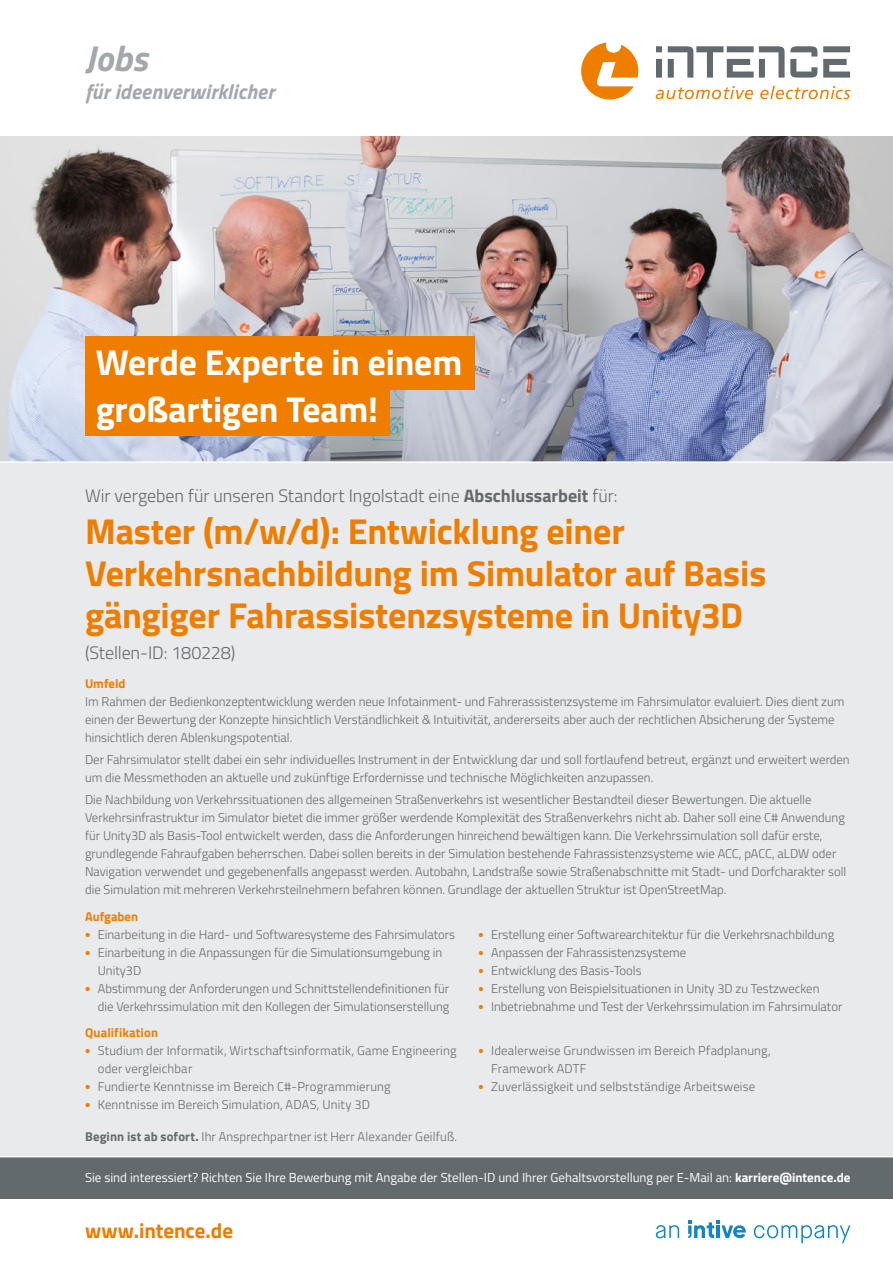
<style>
.page{position:relative;width:893px;height:1263px;background:#fff}
.page>*{position:absolute;margin:0;border:0;box-sizing:border-box;transform-origin:0 0}
.t1{font:700 36px/42px "Titillium Web";letter-spacing:-.005em;color:#ef7d00}
.t2{font:700 36px "Titillium Web";letter-spacing:-.005em;color:#fff}
.t3{font:italic 700 36px "Titillium Web";color:#a2a9ad}
.t4{font:italic 700 21px "Titillium Web";letter-spacing:.01em;color:#a2a9ad}
.t5{font:700 21px "Titillium Web";color:#ef7d00}
.t6{font:300 18px "Titillium Web";letter-spacing:-.005em;color:#626a6e}
.t7{font:12.9px "Titillium Web";color:#fff}
.t8{font:300 12.75px/18px "Titillium Web";color:#626a6e}
.t9{font:700 12.75px "Titillium Web";letter-spacing:.005em;color:#ef7d00}
.s1{font-weight:700}
.s2{font-family:"Source Sans Pro";font-weight:700;font-size:15px;color:#ef7d00}
</style>
<div class="page">
<div style="left:0;top:136px;width:893px;height:1063px;background:#e8eaeb"></div>
<img style="left:0;top:136px;width:893px;height:325px">
<svg style="left:688px;top:1220px;width:58px;height:18px"></svg>
<svg style="left:754px;top:1225px;width:96px;height:18px"></svg>
<svg style="left:656px;top:1225px;width:23px;height:13px"></svg>
<svg style="left:656px;top:46px;width:6px;height:32px"></svg>
<svg style="left:668px;top:46px;width:149px;height:32px"></svg>
<svg style="left:823px;top:46px;width:27px;height:32px"></svg>
<svg style="left:581px;top:43px;width:57px;height:56px"></svg>
<svg style="left:656px;top:86px;width:194px;height:13px"></svg>
<div style="left:0;top:1157px;width:893px;height:42px;background:#626a6e"></div>
<hr style="left:0;top:461px;width:893px;height:2px;background:#fff">
<hr style="left:0;top:1156px;width:893px;height:1px;background:#fff">
<div style="left:85px;top:383px;width:304px;height:53px;background:#ef7d00"></div>
<div style="left:85px;top:336px;width:389px;height:53px;background:#ef7d00"></div>
<h1 class="t3" style="left:85px;top:30px;width:64px">Jobs</h1>
<h2 class="t4" style="left:85px;top:76px;width:191px">für ideenverwirklicher</h2>
<h1 class="t2" style="left:96px;top:335px;width:368px">Werde Experte in einem</h1>
<h1 class="t2" style="left:96px;top:381px;width:284px">großartigen Team!</h1>
<h3 class="t6" style="left:85px;top:482px;width:534px">Wir vergeben für unseren Standort Ingolstadt eine <span class="s1">Abschlussarbeit</span> für:</h3>
<h1 class="t1" style="left:85px;top:508px;width:683px">Master (m/w/d): Entwicklung einer<br>Verkehrsnachbildung im Simulator auf Basis gängiger Fahrassistenzsysteme in Unity3D</h1>
<h3 class="t6" style="left:85px;top:640px;width:152px">(Stellen-ID: 180228)</h3>
<p class="t9" style="left:85px;top:674px;width:42px">Umfeld</p>
<p class="t8" style="left:85px;top:692px;width:761px">Im Rahmen der Bedienkonzeptentwicklung werden neue Infotainment- und Fahrerassistenzsysteme im Fahrsimulator evaluiert. Dies dient zum einen der Bewertung der Konzepte hinsichtlich Verständlichkeit &amp; Intuitivität, andererseits aber auch der rechtlichen Absicherung der Systeme hinsichtlich deren Ablenkungspotential.</p>
<p class="t8" style="left:85px;top:750px;width:766px">Der Fahrsimulator stellt dabei ein sehr individuelles Instrument in der Entwicklung dar und soll fortlaufend betreut, ergänzt und erweitert werden um die Messmethoden an aktuelle und zukünftige Erfordernisse und technische Möglichkeiten anzupassen.</p>
<p class="t8" style="left:85px;top:790px;width:763px">Die Nachbildung von Verkehrssituationen des allgemeinen Straßenverkehrs ist wesentlicher Bestandteil dieser Bewertungen. Die aktuelle Verkehrsinfrastruktur im Simulator bietet die immer größer werdende Komplexität des Straßenverkehrs nicht ab. Daher soll eine C# Anwendung für Unity3D als Basis-Tool entwickelt werden, dass die Anforderungen hinreichend bewältigen kann. Die Verkehrssimulation soll dafür erste, grundlegende Fahraufgaben beherrschen. Dabei sollen bereits in der Simulation bestehende Fahrassistenzsysteme wie ACC, pACC, aLDW oder Navigation verwendet und gegebenenfalls angepasst werden. Autobahn, Landstraße sowie Straßenabschnitte mit Stadt- und Dorfcharakter soll die Simulation mit mehreren Verkehrsteilnehmern befahren können. Grundlage der aktuellen Struktur ist OpenStreetMap.</p>
<p class="t9" style="left:85px;top:907px;width:55px">Aufgaben</p>
<p class="t8" style="left:85px;top:925px;width:372px"><span class="s2">•</span> Einarbeitung in die Hard- und Softwaresysteme des Fahrsimulators</p>
<p class="t8" style="left:98px;top:943px;width:346px;text-indent:-13px"><span class="s2">•</span> Einarbeitung in die Anpassungen für die Simulationsumgebung in<br>Unity3D</p>
<p class="t8" style="left:85px;top:979px;width:366px;text-align:right"><span class="s2">•</span> Abstimmung der Anforderungen und Schnittstellendefinitionen für die Verkehrssimulation mit den Kollegen der Simulationserstellung</p>
<p class="t8" style="left:478px;top:925px;width:357px"><span class="s2">•</span> Erstellung einer Softwarearchitektur für die Verkehrsnachbildung</p>
<p class="t8" style="left:478px;top:943px;width:209px"><span class="s2">•</span> Anpassen der Fahrassistenzsysteme</p>
<p class="t8" style="left:478px;top:961px;width:165px"><span class="s2">•</span> Entwicklung des Basis-Tools</p>
<p class="t8" style="left:478px;top:979px;width:343px"><span class="s2">•</span> Erstellung von Beispielsituationen in Unity 3D zu Testzwecken</p>
<p class="t8" style="left:478px;top:997px;width:365px"><span class="s2">•</span> Inbetriebnahme und Test der Verkehrssimulation im Fahrsimulator</p>
<p class="t9" style="left:85px;top:1023px;width:74px">Qualifikation</p>
<p class="t8" style="left:98px;top:1041px;width:360px;text-indent:-13px"><span class="s2">•</span> Studium der Informatik, Wirtschaftsinformatik, Game Engineering oder vergleichbar</p>
<p class="t8" style="left:85px;top:1077px;width:307px"><span class="s2">•</span> Fundierte Kenntnisse im Bereich C#-Programmierung</p>
<p class="t8" style="left:85px;top:1095px;width:286px"><span class="s2">•</span> Kenntnisse im Bereich Simulation, ADAS, Unity 3D</p>
<p class="t8" style="left:85px;top:1127px;width:374px"><span class="s1">Beginn ist ab sofort.</span> Ihr Ansprechpartner ist Herr Alexander Geilfuß.</p>
<p class="t8" style="left:491px;top:1041px;width:281px;text-indent:-13px"><span class="s2">•</span> Idealerweise Grundwissen im Bereich Pfadplanung,<br>Framework ADTF</p>
<p class="t8" style="left:478px;top:1077px;width:278px"><span class="s2">•</span> Zuverlässigkeit und selbstständige Arbeitsweise</p>
<p class="t7" style="left:85px;top:1168px;width:767px">Sie sind interessiert? Richten Sie Ihre Bewerbung mit Angabe der Stellen-ID und Ihrer Gehaltsvorstellung per E-Mail an: <span class="s1">karriere@intence.de</span></p>
<h2 class="t5" style="left:85px;top:1215px;width:150px">www.intence.de</h2>
</div>
